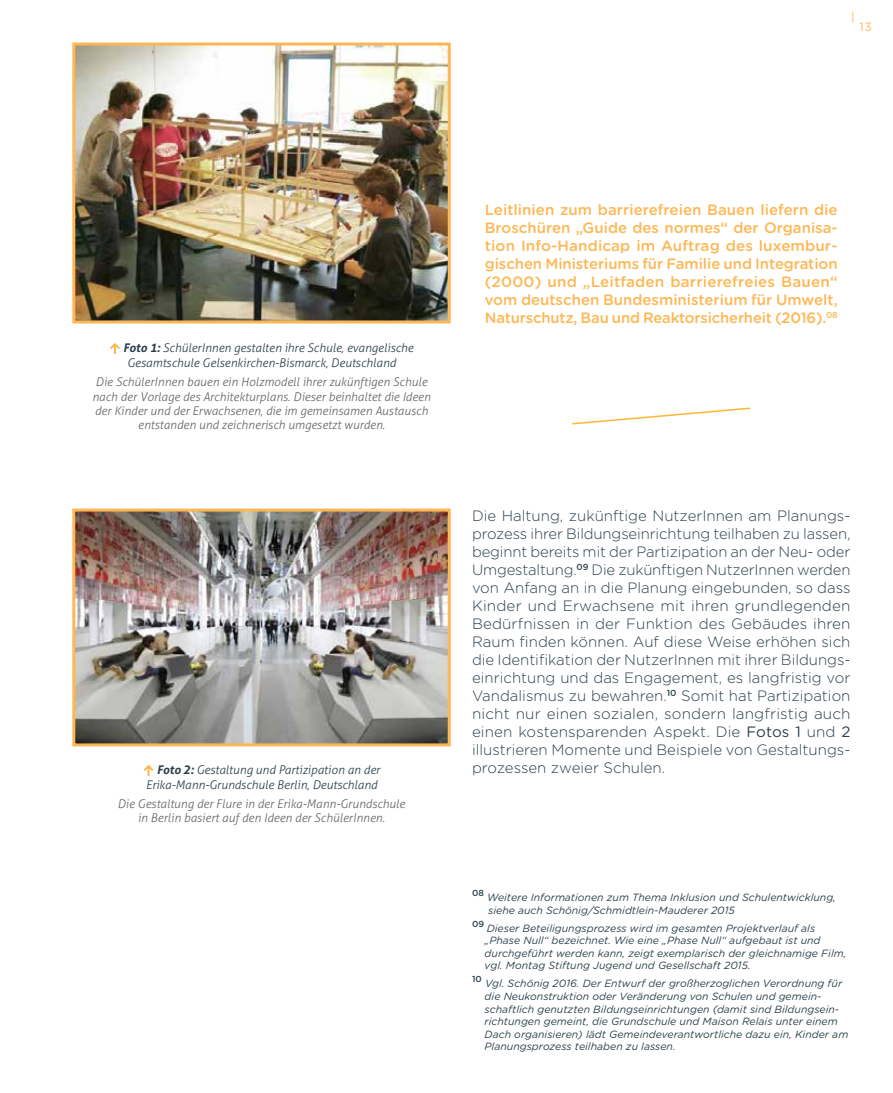
<style>
.page{position:relative;width:893px;height:1093px;background:#fff}
.page>*{position:absolute;margin:0;border:0;box-sizing:border-box;transform-origin:0 0}
.t1{font:300 15px/18px "Gotham Rounded";color:#2a414d;text-align:justify}
.t2{font:500 15px/18px "Gotham Rounded";letter-spacing:-.01em;color:#fdb755;text-align:justify}
.t3{font:italic 300 12px/14.4px "Aller";color:#696867;text-align:center}
.t4{font:italic 300 12px/14.4px "Aller";color:#2a414d}
.t5{font:12px "Gotham Rounded";color:#fdb755}
.t6{font:italic 10.5px/12.6px "Gotham Rounded";color:#2a414d}
.t7{font:500 8.7px "Gotham Rounded";color:#2a414d}
.s1{font-family:"Calibri";font-weight:400;font-style:normal;color:#fdb755}
.s2{font-weight:700}
.s3{font-weight:400}
</style>
<div class="page">
<img style="left:76px;top:47px;width:371px;height:272px">
<div style="left:72px;top:43px;width:379px;height:280px;border:3px solid #fdb755"></div>
<img style="left:76px;top:512px;width:371px;height:230px">
<div style="left:72px;top:508px;width:379px;height:238px;border:3px solid #fdb755"></div>
<svg style="left:144px;top:765px;width:10px;height:11px"></svg>
<svg style="left:110px;top:343px;width:10px;height:11px"></svg>
<svg style="left:572px;top:407px;width:179px;height:18px"></svg>
<p class="t5" style="left:851px;top:8px;width:5px">|</p>
<p class="t5" style="left:859px;top:19px;width:14px">13</p>
<p class="t4" style="left:110px;top:341px;width:305px;text-align:center"><span class="s1">↑</span> <span class="s2">Foto 1:</span> SchülerInnen gestalten ihre Schule, evangelische<br>Gesamtschule Gelsenkirchen-Bismarck, Deutschland</p>
<p class="t3" style="left:92px;top:375px;width:340px">Die SchülerInnen bauen ein Holzmodell ihrer zukünftigen Schule nach der Vorlage des Architekturplans. Dieser beinhaltet die Ideen der Kinder und der Erwachsenen, die im gemeinsamen Austausch entstanden und zeichnerisch umgesetzt wurden.</p>
<p class="t4" style="left:143px;top:763px;width:238px"><span class="s1">↑</span> <span class="s2">Foto 2:</span> Gestaltung und Partizipation an der<br>Erika-Mann-Grundschule Berlin, Deutschland</p>
<p class="t3" style="left:117px;top:796px;width:289px">Die Gestaltung der Flure in der Erika-Mann-Grundschule in Berlin basiert auf den Ideen der SchülerInnen.</p>
<p class="t2" style="left:485px;top:200px;width:354px">Leitlinien zum barrierefreien Bauen liefern die Broschüren „Guide des normes“ der Organisa&shy;tion Info-Handicap im Auftrag des luxembur&shy;gischen Ministeriums für Familie und Integration (2000) und „Leitfaden barrierefreies Bauen“ vom deutschen Bundesministerium für Umwelt, Naturschutz, Bau und Reaktorsicherheit (2016).<sup>08</sup></p>
<p class="t1" style="left:472px;top:505px;width:380px">Die Haltung, zukünftige NutzerInnen am Planungs&shy;prozess ihrer Bildungseinrichtung teilhaben zu lassen, beginnt bereits mit der Partizipation an der Neu- oder Umgestaltung.<sup>09</sup> Die zukünftigen NutzerInnen werden von Anfang an in die Planung eingebunden, so dass Kinder und Erwachsene mit ihren grundlegenden Bedürfnissen in der Funktion des Gebäudes ihren Raum finden können. Auf diese Weise erhöhen sich die Identifikation der NutzerInnen mit ihrer Bildungs&shy;einrichtung und das Engagement, es langfristig vor Vandalismus zu bewahren.<sup>10</sup> Somit hat Partizipation nicht nur einen sozialen, sondern langfristig auch einen kostensparenden Aspekt. Die <span class="s3">Fotos 1</span> und <span class="s3">2 </span>illustrieren Momente und Beispiele von Gestaltungs&shy;prozessen zweier Schulen.</p>
<p class="t7" style="left:472px;top:887px;width:13px">08</p>
<p class="t6" style="left:487px;top:890px;width:350px">Weitere Informationen zum Thema Inklusion und Schulentwicklung, siehe auch Schönig/Schmidtlein-Mauderer 2015</p>
<p class="t7" style="left:472px;top:917px;width:14px">09</p>
<p class="t6" style="left:485px;top:921px;width:363px">Dieser Beteiligungsprozess wird im gesamten Projektverlauf als „Phase Null“ bezeichnet. Wie eine „Phase Null“ aufgebaut ist und durchgeführt werden kann, zeigt exemplarisch der gleichnamige Film, vgl. Montag Stiftung Jugend und Gesellschaft 2015.</p>
<p class="t7" style="left:472px;top:973px;width:11px">10</p>
<p class="t6" style="left:485px;top:977px;width:365px">Vgl. Schönig 2016. Der Entwurf der großherzoglichen Verordnung für die Neukonstruktion oder Veränderung von Schulen und gemein&shy;schaftlich genutzten Bildungseinrichtungen (damit sind Bildungsein&shy;richtungen gemeint, die Grundschule und Maison Relais unter einem Dach organisieren) lädt Gemeindeverantwortliche dazu ein, Kinder am Planungsprozess teilhaben zu lassen.</p>
</div>
